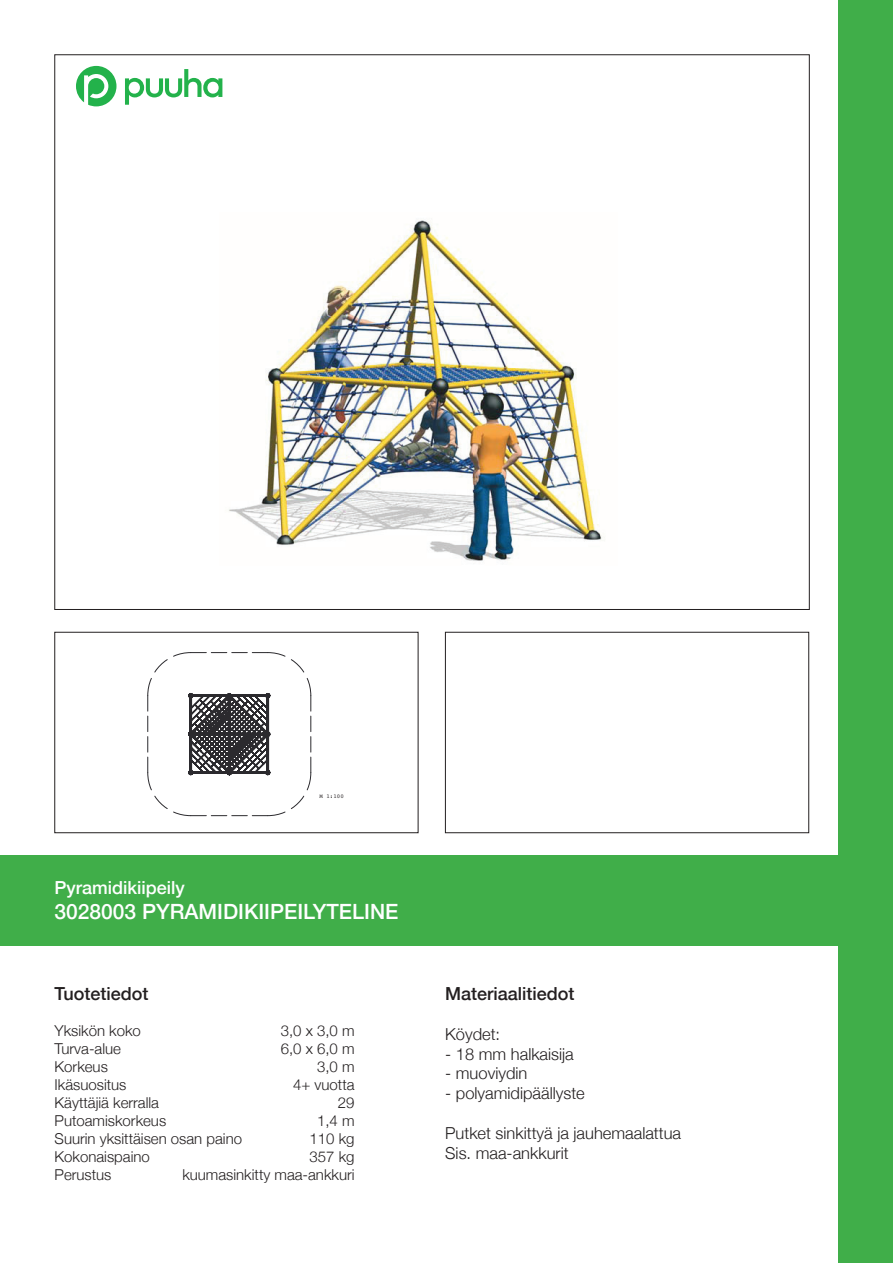
<style>
.page{position:relative;width:893px;height:1263px;background:#fff}
.page>*{position:absolute;margin:0;border:0;box-sizing:border-box;transform-origin:0 0}
.t1{font:500 21px "Helvetica Neue";color:#fff}
.t2{font:500 18px "Helvetica Neue";color:#231f20}
.t3{font:500 18px "Helvetica Neue";color:#fff}
.pikkutaulukko{font:300 16.5px "Helvetica Neue";color:#231f20}
.tuotetiedot{font:300 16.5px "Helvetica Neue";color:#231f20}
.taulukko{font:300 15px "Helvetica Neue";color:#231f20}
.t4{font:5.7px "Courier";color:#231f20}
</style>
<div class="page">
<div style="left:0;top:855px;width:893px;height:91px;background:#40ae49"></div>
<div style="left:55px;top:632px;width:363px;height:201px;border:1px solid #231f20"></div>
<div style="left:445px;top:632px;width:364px;height:201px;border:1px solid #231f20"></div>
<img style="left:229px;top:220px;width:373px;height:341px">
<svg style="left:147px;top:652px;width:165px;height:164px"></svg>
<svg style="left:76px;top:66px;width:40px;height:40px"></svg>
<svg style="left:125px;top:69px;width:97px;height:36px"></svg>
<div style="left:839px;top:0;width:54px;height:1263px;background:#40ae49"></div>
<p class="t4" style="left:320px;top:792px;width:26px">M 1:100</p>
<p class="t3" style="left:55px;top:873px;width:132px">Pyramidikiipeily</p>
<p class="t1" style="left:55px;top:894px;width:345px">3028003 PYRAMIDIKIIPEILYTELINE</p>
<p class="t2" style="left:55px;top:979px;width:96px">Tuotetiedot</p>
<p class="taulukko" style="left:55px;top:1019px;width:88px">Yksikön koko</p>
<p class="taulukko" style="left:281px;top:1019px;width:75px">3,0 x 3,0 m</p>
<p class="taulukko" style="left:55px;top:1037px;width:68px">Turva-alue</p>
<p class="taulukko" style="left:281px;top:1037px;width:75px">6,0 x 6,0 m</p>
<p class="taulukko" style="left:55px;top:1055px;width:55px">Korkeus</p>
<p class="taulukko" style="left:317px;top:1055px;width:39px">3,0 m</p>
<p class="taulukko" style="left:55px;top:1073px;width:73px">Ikäsuositus</p>
<p class="taulukko" style="left:293px;top:1073px;width:63px">4+ vuotta</p>
<p class="taulukko" style="left:55px;top:1091px;width:106px">Käyttäjiä kerralla</p>
<p class="taulukko" style="left:338px;top:1091px;width:18px">29</p>
<p class="taulukko" style="left:55px;top:1109px;width:113px">Putoamiskorkeus</p>
<p class="taulukko" style="left:317px;top:1109px;width:39px">1,4 m</p>
<p class="taulukko" style="left:55px;top:1127px;width:189px">Suurin yksittäisen osan paino</p>
<p class="taulukko" style="left:310px;top:1127px;width:47px">110 kg</p>
<p class="taulukko" style="left:55px;top:1145px;width:97px">Kokonaispaino</p>
<p class="taulukko" style="left:310px;top:1145px;width:47px">357 kg</p>
<p class="taulukko" style="left:55px;top:1163px;width:58px">Perustus</p>
<p class="taulukko" style="left:182px;top:1163px;width:174px">kuumasinkitty maa-ankkuri</p>
<p class="t2" style="left:445px;top:979px;width:131px">Materiaalitiedot</p>
<p class="pikkutaulukko" style="left:445px;top:1021px;width:57px">Köydet:</p>
<p class="pikkutaulukko" style="left:445px;top:1040px;width:130px">- 18 mm halkaisija</p>
<p class="pikkutaulukko" style="left:445px;top:1060px;width:84px">- muoviydin</p>
<p class="pikkutaulukko" style="left:445px;top:1080px;width:141px">- polyamidipäällyste</p>
<p class="tuotetiedot" style="left:445px;top:1120px;width:237px">Putket sinkittyä ja jauhemaalattua</p>
<p class="tuotetiedot" style="left:445px;top:1139px;width:125px">Sis. maa-ankkurit</p>
</div>
